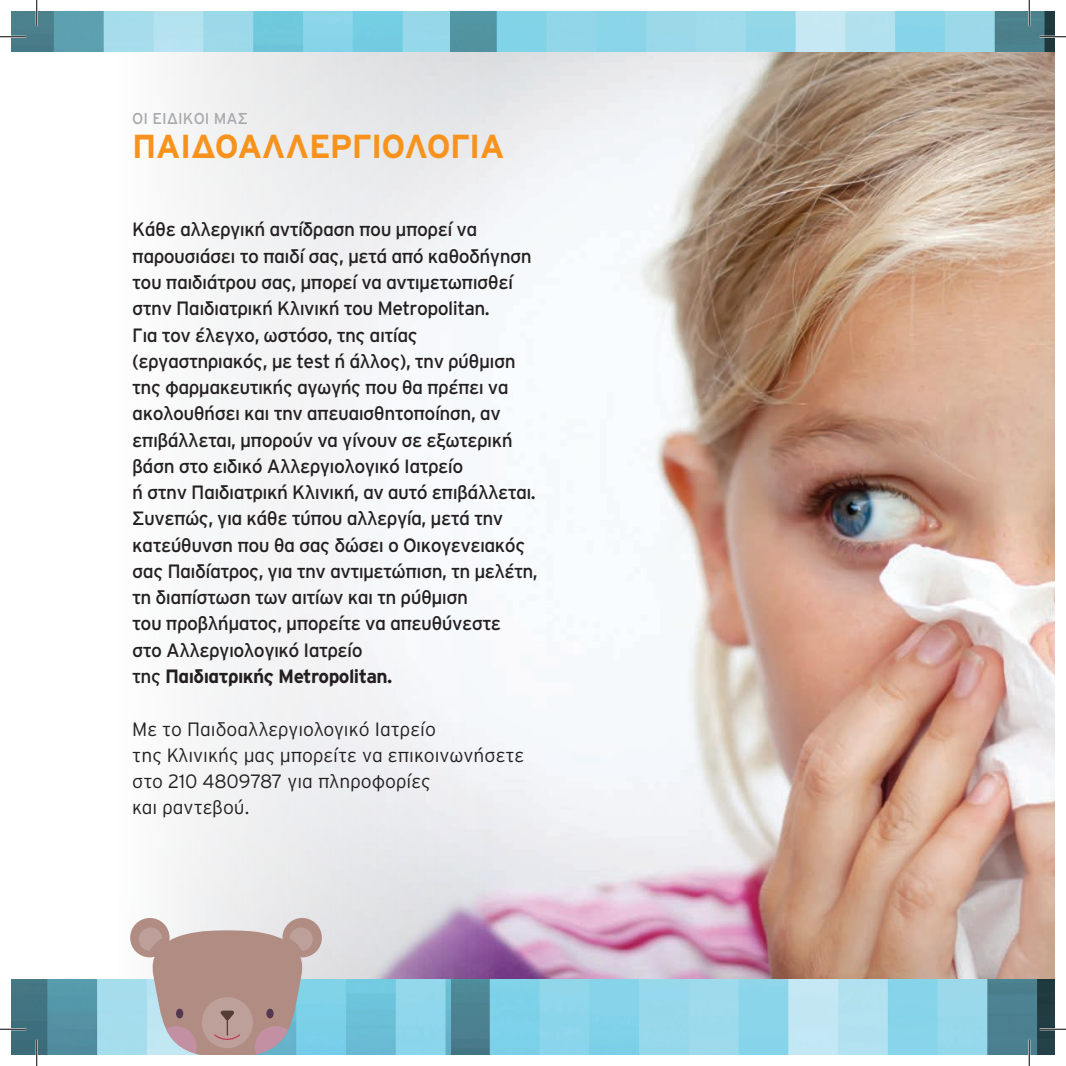
<style>
.page{position:relative;width:1066px;height:1066px;background:#fff}
.page>*{position:absolute;margin:0;border:0;box-sizing:border-box;transform-origin:0 0}
.t1{font:700 33.25px "Interstate GR";letter-spacing:-.02em;color:#f7931d}
.t2{font:19.25px/26.2px "Interstate GR";letter-spacing:-.03em;color:#231f20}
.t3{font:300 19.25px/26.2px "Interstate GR";color:#231f20}
.t4{font:15.75px "Interstate GR";color:#a8a9ad}
.s1{font-weight:700}
</style>
<div class="page">
<img style="left:23px;top:51px;width:1031px;height:928px">
<img style="left:450px;top:979px;width:604px;height:75px">
<img style="left:12px;top:979px;width:438px;height:75px">
<img style="left:449px;top:12px;width:605px;height:39px">
<img style="left:12px;top:12px;width:437px;height:39px">
<div style="left:130px;top:918px;width:40px;height:39px;background:#b18c83;border-radius:50%"></div>
<div style="left:139px;top:927px;width:23px;height:24px;background:#bca099;border-radius:11px"></div>
<div style="left:282px;top:918px;width:40px;height:39px;background:#b18c83;border-radius:50%"></div>
<div style="left:289px;top:927px;width:24px;height:24px;background:#bca099;border-radius:11px"></div>
<svg style="left:146px;top:930px;width:161px;height:124px;background:#b19a97"></svg>
<hr style="left:0;top:36px;width:26px;height:2px;background:#fff">
<hr style="left:1039px;top:36px;width:27px;height:2px;background:#fff">
<hr style="left:0;top:1028px;width:26px;height:2px;background:#fff">
<hr style="left:1039px;top:1028px;width:27px;height:2px;background:#fff">
<hr style="left:36px;top:0;width:2px;height:26px;background:#fff">
<hr style="left:36px;top:1039px;width:2px;height:27px;background:#fff">
<hr style="left:1028px;top:0;width:2px;height:26px;background:#fff">
<hr style="left:1028px;top:1039px;width:2px;height:27px;background:#fff">
<svg style="left:0;top:36px;width:26px;height:1px"></svg>
<svg style="left:1039px;top:36px;width:27px;height:1px"></svg>
<svg style="left:0;top:1029px;width:26px;height:1px"></svg>
<svg style="left:1039px;top:1029px;width:27px;height:1px"></svg>
<svg style="left:36px;top:0;width:1px;height:26px"></svg>
<svg style="left:36px;top:1039px;width:1px;height:27px"></svg>
<svg style="left:1029px;top:0;width:1px;height:26px"></svg>
<svg style="left:1029px;top:1039px;width:1px;height:27px"></svg>
<p class="t4" style="left:132px;top:110px;width:117px">ΟΙ ΕΙΔΙΚΟΊ ΜΑΣ</p>
<h1 class="t1" style="left:132px;top:127px;width:374px">ΠΑΙΔΟΑΛΛΕΡΓΙΟΛΟΓΊΑ</h1>
<p class="t2" style="left:132px;top:216px;width:407px">Κάθε αλλεργική αντίδραση που μπορεί να παρουσιάσει το παιδί σας, μετά από καθοδήγηση του παιδιάτρου σας, μπορεί να αντιμετωπισθεί στην Παιδιατρική Κλινική του Metropolitan.<br>Για τον έλεγχο, ωστόσο, της αιτίας (εργαστηριακός, με test ή άλλος), την ρύθμιση της φαρμακευτικής αγωγής που θα πρέπει να ακολουθήσει και την απευαισθητοποίηση, αν επιβάλλεται, μπορούν να γίνουν σε εξωτερική βάση στο ειδικό Αλλεργιολογικό Ιατρείο<br>ή στην Παιδιατρική Κλινική, αν αυτό επιβάλλεται.<br>Συνεπώς, για κάθε τύπου αλλεργία, μετά την κατεύθυνση που θα σας δώσει ο Οικογενειακός σας Παιδίατρος, για την αντιμετώπιση, τη μελέτη, τη διαπίστωση των αιτίων και τη ρύθμιση<br>του προβλήματος, μπορείτε να απευθύνεστε<br>στο Αλλεργιολογικό Ιατρείο<br>της <span class="s1">Παιδιατρικής Metropolitan.</span></p>
<p class="t3" style="left:132px;top:715px;width:394px">Με το Παιδοαλλεργιολογικό Ιατρείο<br>της Κλινικής μας μπορείτε να επικοινωνήσετε στο 210 4809787 για πληροφορίες<br>και ραντεβού.</p>
</div>
